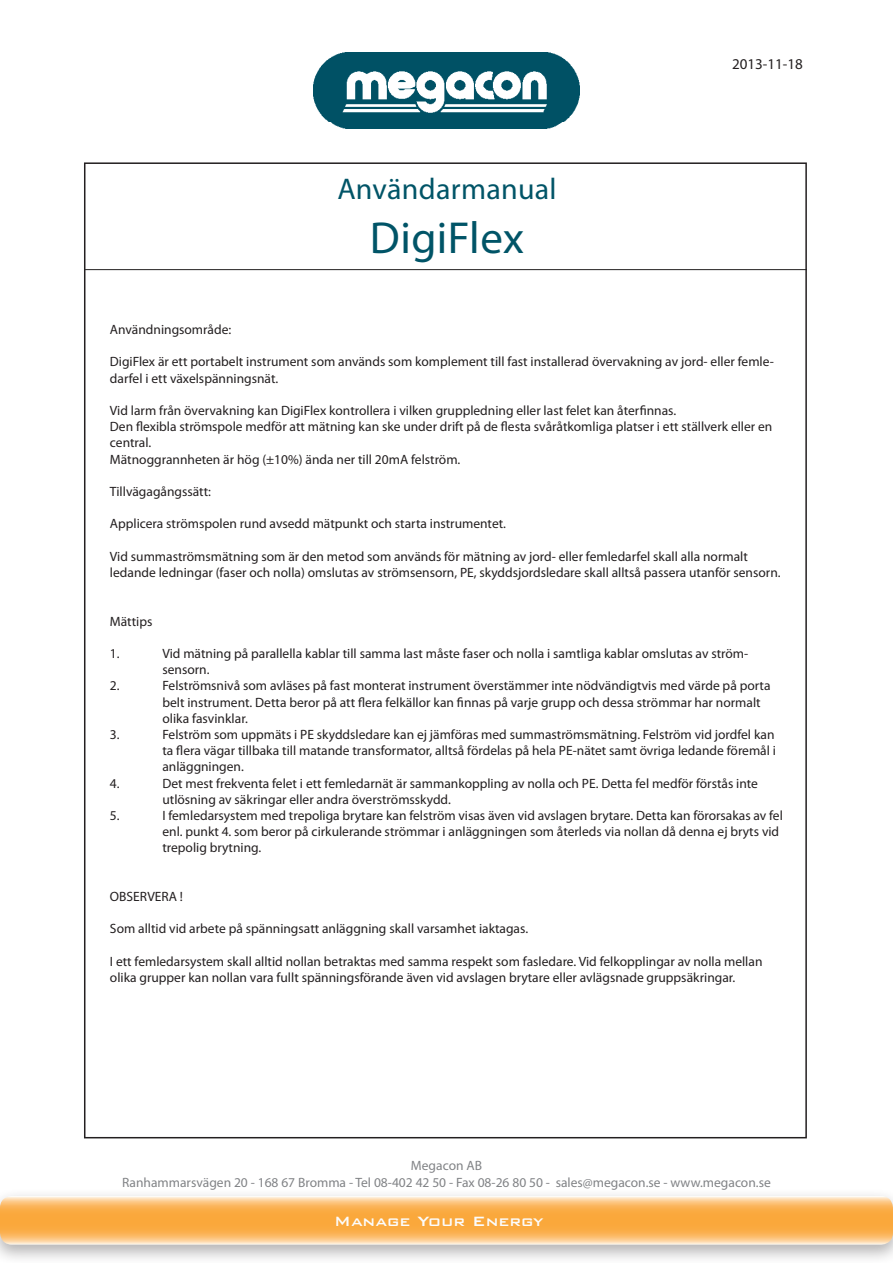
<style>
.page{position:relative;width:893px;height:1263px;background:#fff}
.page>*{position:absolute;margin:0;border:0;box-sizing:border-box;transform-origin:0 0}
.t1{font:45px "Myriad Pro";letter-spacing:.01em;color:#005467}
.t2{font:30px "Myriad Pro";letter-spacing:.01em;color:#005467}
.t3{font:500 18px "Bank Gothic BT";color:#fcfcfc}
.t4{font:15px "Myriad Pro";color:#231f20}
.t5{font:13.5px/16.2px "Myriad Pro";color:#231f20}
.t6{font:13.5px "Myriad Pro";color:#818386}
</style>
<div class="page">
<div style="left:0;top:1187px;width:893px;height:76px;background:#231f20;opacity:.35"></div>
<svg style="left:0;top:1196px;width:893px;height:48px;background:#fbba65"></svg>
<img style="left:314px;top:52px;width:265px;height:76px">
<hr style="left:85px;top:269px;width:722px;height:1px;background:#231f20">
<p class="t2" style="left:337px;top:170px;width:221px">Användarmanual</p>
<p class="t1" style="left:370px;top:210px;width:156px">DigiFlex</p>
<p class="t4" style="left:732px;top:55px;width:72px">2013-11-18</p>
<p class="t5" style="left:110px;top:321px;width:123px">Användningsområde:</p>
<p class="t5" style="left:110px;top:353px;width:666px">DigiFlex är ett portabelt instrument som används som komplement till fast installerad övervakning av jord- eller femle&shy;darfel i ett växelspänningsnät.</p>
<p class="t5" style="left:110px;top:402px;width:568px">Vid larm från övervakning kan DigiFlex kontrollera i vilken gruppledning eller last felet kan återfinnas.</p>
<p class="t5" style="left:110px;top:418px;width:664px">Den flexibla strömspole medför att mätning kan ske under drift på de flesta svåråtkomliga platser i ett ställverk eller en central.</p>
<p class="t5" style="left:110px;top:451px;width:352px">Mätnoggrannheten är hög (±10%) ända ner till 20mA felström.</p>
<p class="t5" style="left:110px;top:483px;width:103px">Tillvägagångssätt:</p>
<p class="t5" style="left:110px;top:515px;width:398px">Applicera strömspolen rund avsedd mätpunkt och starta instrumentet.</p>
<p class="t5" style="left:110px;top:548px;width:672px">Vid summaströmsmätning som är den metod som används för mätning av jord- eller femledarfel skall alla normalt ledande ledningar (faser och nolla) omslutas av strömsensorn, PE, skyddsjordsledare skall alltså passera utanför sensorn.</p>
<p class="t5" style="left:110px;top:613px;width:44px">Mättips</p>
<p class="t5" style="left:110px;top:645px;width:11px">1.</p>
<p class="t5" style="left:162px;top:645px;width:587px">Vid mätning på parallella kablar till samma last måste faser och nolla i samtliga kablar omslutas av ström-</p>
<p class="t5" style="left:162px;top:661px;width:49px">sensorn.</p>
<p class="t5" style="left:110px;top:677px;width:11px">2.</p>
<p class="t5" style="left:162px;top:677px;width:610px">Felströmsnivå som avläses på fast monterat instrument överstämmer inte nödvändigtvis med värde på porta belt instrument. Detta beror på att flera felkällor kan finnas på varje grupp och dessa strömmar har normalt olika fasvinklar.</p>
<p class="t5" style="left:110px;top:726px;width:11px">3.</p>
<p class="t5" style="left:162px;top:726px;width:615px;text-align:justify">Felström som uppmäts i PE skyddsledare kan ej jämföras med summaströmsmätning. Felström vid jordfel kan ta flera vägar tillbaka till matande transformator, alltså fördelas på hela PE-nätet samt övriga ledande föremål i anläggningen.</p>
<p class="t5" style="left:110px;top:775px;width:11px">4.</p>
<p class="t5" style="left:162px;top:775px;width:597px">Det mest frekventa felet i ett femledarnät är sammankoppling av nolla och PE. Detta fel medför förstås inte utlösning av säkringar eller andra överströmsskydd.</p>
<p class="t5" style="left:110px;top:807px;width:11px">5.</p>
<p class="t5" style="left:162px;top:807px;width:622px">I femledarsystem med trepoliga brytare kan felström visas även vid avslagen brytare. Detta kan förorsakas av fel enl. punkt 4. som beror på cirkulerande strömmar i anläggningen som återleds via nollan då denna ej bryts vid trepolig brytning.</p>
<p class="t5" style="left:110px;top:888px;width:75px">OBSERVERA !</p>
<p class="t5" style="left:110px;top:920px;width:420px">Som alltid vid arbete på spänningsatt anläggning skall varsamhet iaktagas.</p>
<p class="t5" style="left:110px;top:953px;width:654px">I ett femledarsystem skall alltid nollan betraktas med samma respekt som fasledare. Vid felkopplingar av nolla mellan olika grupper kan nollan vara fullt spänningsförande även vid avslagen brytare eller avlägsnade gruppsäkringar.</p>
<p class="t6" style="left:411px;top:1157px;width:73px">Megacon AB</p>
<p class="t6" style="left:122px;top:1174px;width:650px">Ranhammarsvägen 20 - 168 67 Bromma - Tel 08-402 42 50 - Fax 08-26 80 50 - sales@megacon.se - www.megacon.se</p>
<p class="t3" style="left:334px;top:1211px;width:211px">Manage Your Energy</p>
</div>
